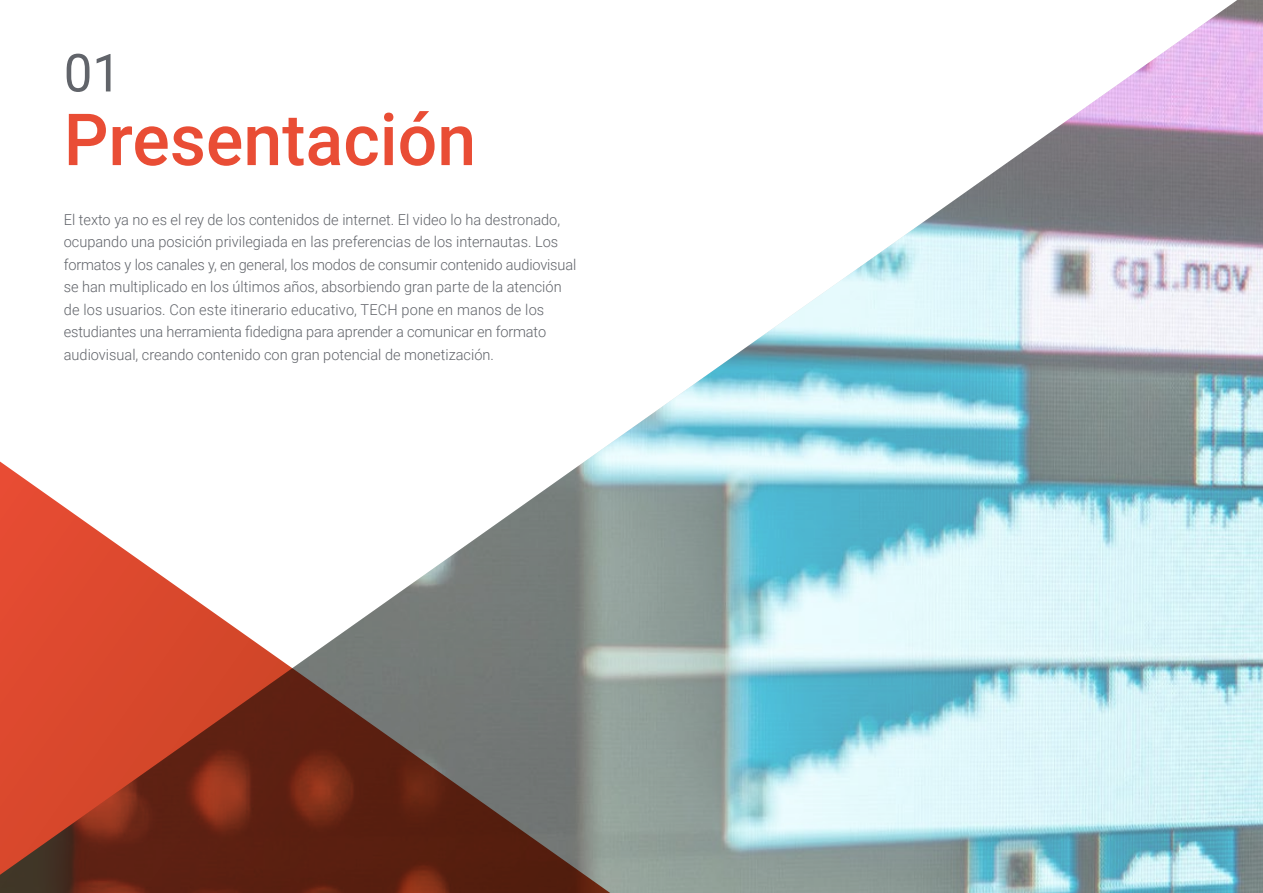
<style>
.page{position:relative;width:1263px;height:893px;background:#fff}
.page>*{position:absolute;margin:0;border:0;box-sizing:border-box;transform-origin:0 0}
.t1{font:500 72px "Roboto";color:#e94d35}
.t2{font:52.5px "Roboto";color:#61646a}
.t3{font:300 15px/22.5px "Roboto";color:#61646a}
</style>
<div class="page">
<img style="left:607px;top:0;width:656px;height:893px">
<svg style="left:0;top:446px;width:640px;height:447px"></svg>
<h2 class="t2" style="left:64px;top:36px;width:59px">01</h2>
<h1 class="t1" style="left:64px;top:89px;width:414px">Presentación</h1>
<p class="t3" style="left:64px;top:208px;width:514px">El texto ya no es el rey de los contenidos de internet. El video lo ha destronado, ocupando una posición privilegiada en las preferencias de los internautas. Los formatos y los canales y, en general, los modos de consumir contenido audiovisual se han multiplicado en los últimos años, absorbiendo gran parte de la atención de los usuarios. Con este itinerario educativo, TECH pone en manos de los estudiantes una herramienta fidedigna para aprender a comunicar en formato audiovisual, creando contenido con gran potencial de monetización.</p>
</div>
